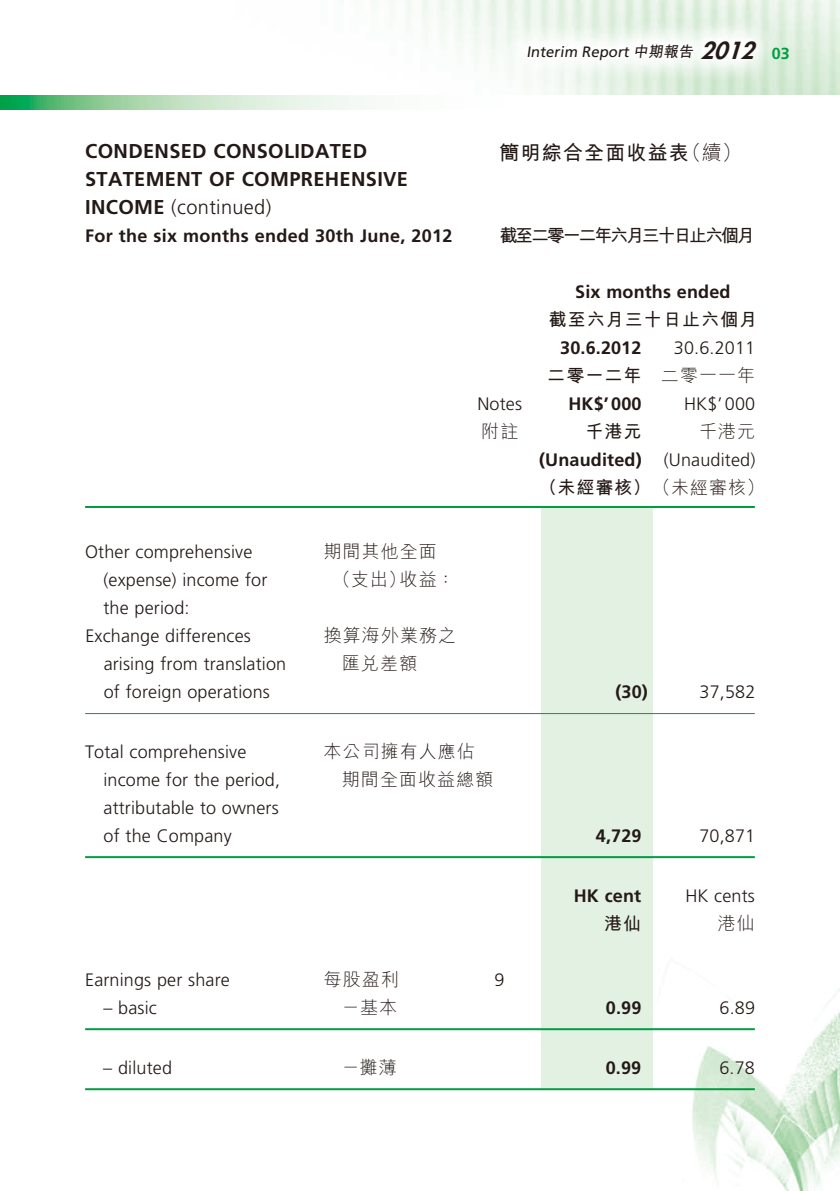
<style>
.page{position:relative;width:840px;height:1191px;background:#fff}
.page>*{position:absolute;margin:0;border:0;box-sizing:border-box;transform-origin:0 0}
.t1{font:700 20px/28px "Frutiger LT Std";letter-spacing:.015em;color:#231916}
.t2{font:700 20px "M Hei HK";letter-spacing:.06em;color:#231916}
.t3{font:300 18px/28px "Frutiger LT Std";letter-spacing:.01em;color:#231916}
.t4{font:700 18px "Frutiger LT Std";letter-spacing:.01em;color:#231916}
.t5{font:300 18px "M Hei HK";letter-spacing:.06em;color:#231916}
.t6{font:700 18px "M Hei HK";letter-spacing:.06em;color:#231916}
.t7{font:700 18px "M Hei HK";letter-spacing:-.12em;color:#231916}
.t8{font:15px "Frutiger LT Std";color:#231916}
.s1{font-family:"M Hei HK";font-weight:700}
.s2{font-family:"Futura Std";font-weight:800;font-style:italic;font-size:23px}
.s3{font-weight:700;font-size:16px;color:#009d42}
.s4{font-weight:300}
</style>
<div class="page">
<img style="left:0;top:0;width:839px;height:1191px">
<svg style="left:0;top:95px;width:839px;height:14px"></svg>
<div style="left:541px;top:507px;width:111px;height:582px;background:#e3f1e2"></div>
<hr style="left:85px;top:506px;width:669px;height:2px;background:#009d42">
<hr style="left:85px;top:713px;width:669px;height:1px;background:#009d42">
<hr style="left:85px;top:856px;width:669px;height:2px;background:#009d42">
<hr style="left:85px;top:1028px;width:669px;height:2px;background:#009d42">
<hr style="left:85px;top:1088px;width:669px;height:2px;background:#009d42">
<p class="t8" style="left:526px;top:43px;width:264px">Interim Report <span class="s1">中期報告</span> <span class="s2">20 12</span> <span class="s3">0 3</span></p>
<p class="t1" style="left:85px;top:137px;width:324px">CONDENSED CONSOLIDATED<br>STATEMENT OF COMPREHENSIVE<br>INCOME <span class="s4">(continued)</span></p>
<p class="t4" style="left:85px;top:225px;width:368px">For the six months ended 30th June, 2012</p>
<p class="t3" style="left:85px;top:538px;width:169px">Other comprehensive</p>
<p class="t5" style="left:323px;top:539px;width:115px">期間其他全面</p>
<p class="t3" style="left:103px;top:566px;width:165px">(expense) income for</p>
<p class="t5" style="left:332px;top:567px;width:123px">（支出）收益：</p>
<p class="t3" style="left:85px;top:594px;width:167px;text-indent:18px">the period:<br>Exchange differences</p>
<p class="t5" style="left:324px;top:623px;width:134px">換算海外業務之</p>
<p class="t2" style="left:499px;top:138px;width:244px">簡明綜合全面收益表<span class="s4">（續）</span></p>
<p class="t7" style="left:499px;top:222px;width:257px">截至二零一二年六月三十日止六個月</p>
<p class="t4" style="left:575px;top:281px;width:157px">Six months ended</p>
<p class="t6" style="left:548px;top:306px;width:210px">截至六月三十日止六個月</p>
<p class="t4" style="left:560px;top:337px;width:83px">30.6.2012</p>
<p class="t3" style="left:673px;top:334px;width:83px">30.6.2011</p>
<p class="t6" style="left:547px;top:362px;width:209px">二零一二年 <span class="s4">二零一一年</span></p>
<p class="t3" style="left:477px;top:390px;width:46px">Notes</p>
<p class="t4" style="left:568px;top:393px;width:75px">HK$’000</p>
<p class="t3" style="left:683px;top:390px;width:73px">HK$’000</p>
<p class="t5" style="left:481px;top:419px;width:39px">附註</p>
<p class="t6" style="left:585px;top:418px;width:58px">千港元</p>
<p class="t5" style="left:698px;top:419px;width:58px">千港元</p>
<p class="t4" style="left:539px;top:449px;width:217px">(Unaudited) <span class="s4">(Unaudited)</span></p>
<p class="t6" style="left:539px;top:474px;width:226px">（未經審核）<span class="s4">（未經審核）</span></p>
<p class="t3" style="left:104px;top:650px;width:184px">arising from translation</p>
<p class="t5" style="left:342px;top:651px;width:77px">匯兌差額</p>
<p class="t3" style="left:104px;top:678px;width:167px">of foreign operations</p>
<p class="t4" style="left:615px;top:681px;width:34px">(30)</p>
<p class="t3" style="left:699px;top:678px;width:57px">37,582</p>
<p class="t3" style="left:85px;top:738px;width:163px">Total comprehensive</p>
<p class="t5" style="left:323px;top:739px;width:153px">本公司擁有人應佔</p>
<p class="t3" style="left:103px;top:766px;width:178px">income for the period,</p>
<p class="t5" style="left:342px;top:767px;width:153px">期間全面收益總額</p>
<p class="t3" style="left:103px;top:794px;width:177px">attributable to owners of the Company</p>
<p class="t4" style="left:595px;top:825px;width:47px">4,729</p>
<p class="t3" style="left:699px;top:822px;width:57px">70,871</p>
<p class="t4" style="left:573px;top:885px;width:69px">HK cent</p>
<p class="t3" style="left:685px;top:882px;width:71px">HK cents</p>
<p class="t6" style="left:604px;top:910px;width:39px">港仙</p>
<p class="t5" style="left:717px;top:911px;width:39px">港仙</p>
<p class="t3" style="left:85px;top:966px;width:146px">Earnings per share</p>
<p class="t5" style="left:323px;top:967px;width:77px">每股盈利</p>
<p class="t3" style="left:494px;top:966px;width:12px">9</p>
<p class="t3" style="left:103px;top:994px;width:55px">– basic</p>
<p class="t5" style="left:341px;top:995px;width:57px">－基本</p>
<p class="t4" style="left:605px;top:997px;width:37px">0.99</p>
<p class="t3" style="left:719px;top:994px;width:37px">6.89</p>
<p class="t3" style="left:103px;top:1054px;width:70px">– diluted</p>
<p class="t5" style="left:341px;top:1055px;width:57px">－攤薄</p>
<p class="t4" style="left:605px;top:1057px;width:37px">0.99</p>
<p class="t3" style="left:719px;top:1054px;width:37px">6.78</p>
</div>
